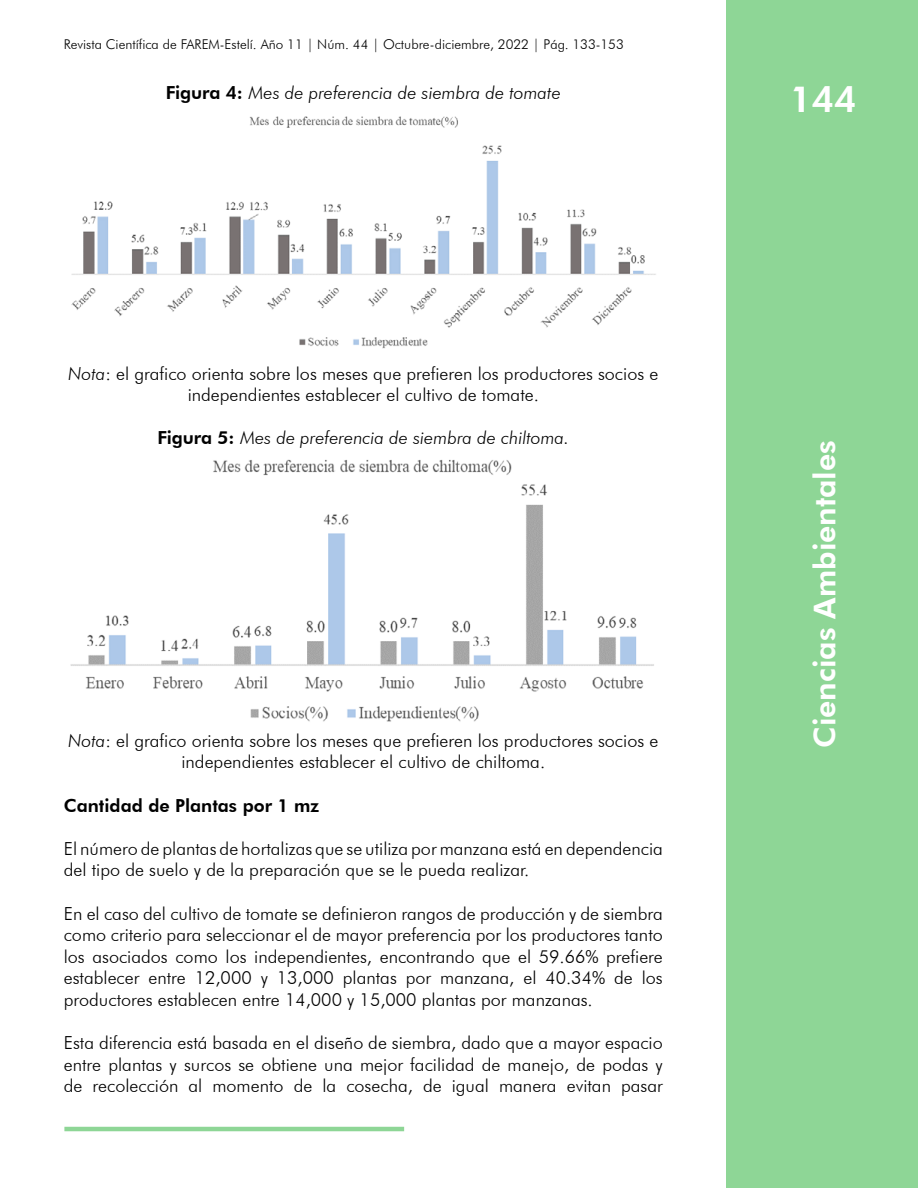
<style>
.page{position:relative;width:918px;height:1188px;background:#fff}
.page>*{position:absolute;margin:0;border:0;box-sizing:border-box;transform-origin:0 0}
.t1{font:800 36px "Futura BT";color:#fff}
.t2{font:800 30px "Futura BT";color:#fff}
.t3{font:300 18px/21.6px "Futura BT";color:#000;text-align:center}
.t4{font:italic 300 18px "Futura BT";color:#000}
.t5{font:800 18px "Futura BT";color:#000}
.t6{font:300 13.5px "Futura BT";color:#000}
.s1{font-weight:800;font-style:normal}
.s2{font-style:italic}
</style>
<div class="page">
<div style="left:727px;top:0;width:191px;height:1188px;background:#8ed696"></div>
<hr style="left:64px;top:1127px;width:340px;height:4px;background:#8ed696">
<img style="left:71px;top:116px;width:585px;height:233px">
<img style="left:70px;top:459px;width:584px;height:263px">
<p class="t6" style="left:64px;top:36px;width:562px">Revista Científica de FAREM-Estelí. Año 11 | Núm. 44 | Octubre-diciembre, 2022 | Pág. 133-153</p>
<p class="t4" style="left:166px;top:81px;width:397px"><span class="s1">Figura 4:</span> Mes de preferencia de siembra de tomate</p>
<p class="t3" style="left:68px;top:362px;width:592px"><span class="s2">Nota</span>: el grafico orienta sobre los meses que prefieren los productores socios e independientes establecer el cultivo de tomate.</p>
<p class="t4" style="left:157px;top:427px;width:413px"><span class="s1">Figura 5:</span> Mes de preferencia de siembra de chiltoma.</p>
<p class="t3" style="left:68px;top:729px;width:592px"><span class="s2">Nota</span>: el grafico orienta sobre los meses que prefieren los productores socios e independientes establecer el cultivo de chiltoma.</p>
<p class="t5" style="left:64px;top:794px;width:257px">Cantidad de Plantas por 1 mz</p>
<p class="t3" style="left:64px;top:837px;width:601px;text-align:left">El número de plantas de hortalizas que se utiliza por manzana está en dependencia del tipo de suelo y de la preparación que se le pueda realizar.</p>
<p class="t3" style="left:64px;top:902px;width:601px;text-align:justify">En el caso del cultivo de tomate se definieron rangos de producción y de siembra como criterio para seleccionar el de mayor preferencia por los productores tanto los asociados como los independientes, encontrando que el 59.66% prefiere establecer entre 12,000 y 13,000 plantas por manzana, el 40.34% de los productores establecen entre 14,000 y 15,000 plantas por manzanas.</p>
<p class="t3" style="left:64px;top:1032px;width:601px;text-align:justify">Esta diferencia está basada en el diseño de siembra, dado que a mayor espacio entre plantas y surcos se obtiene una mejor facilidad de manejo, de podas y de recolección al momento de la cosecha, de igual manera evitan pasar</p>
<h1 class="t1" style="left:790px;top:78px;width:68px">144</h1>
<h2 class="t2" style="left:807px;top:748px;width:309px;rotate:-90deg">Ciencias Ambientales</h2>
</div>
